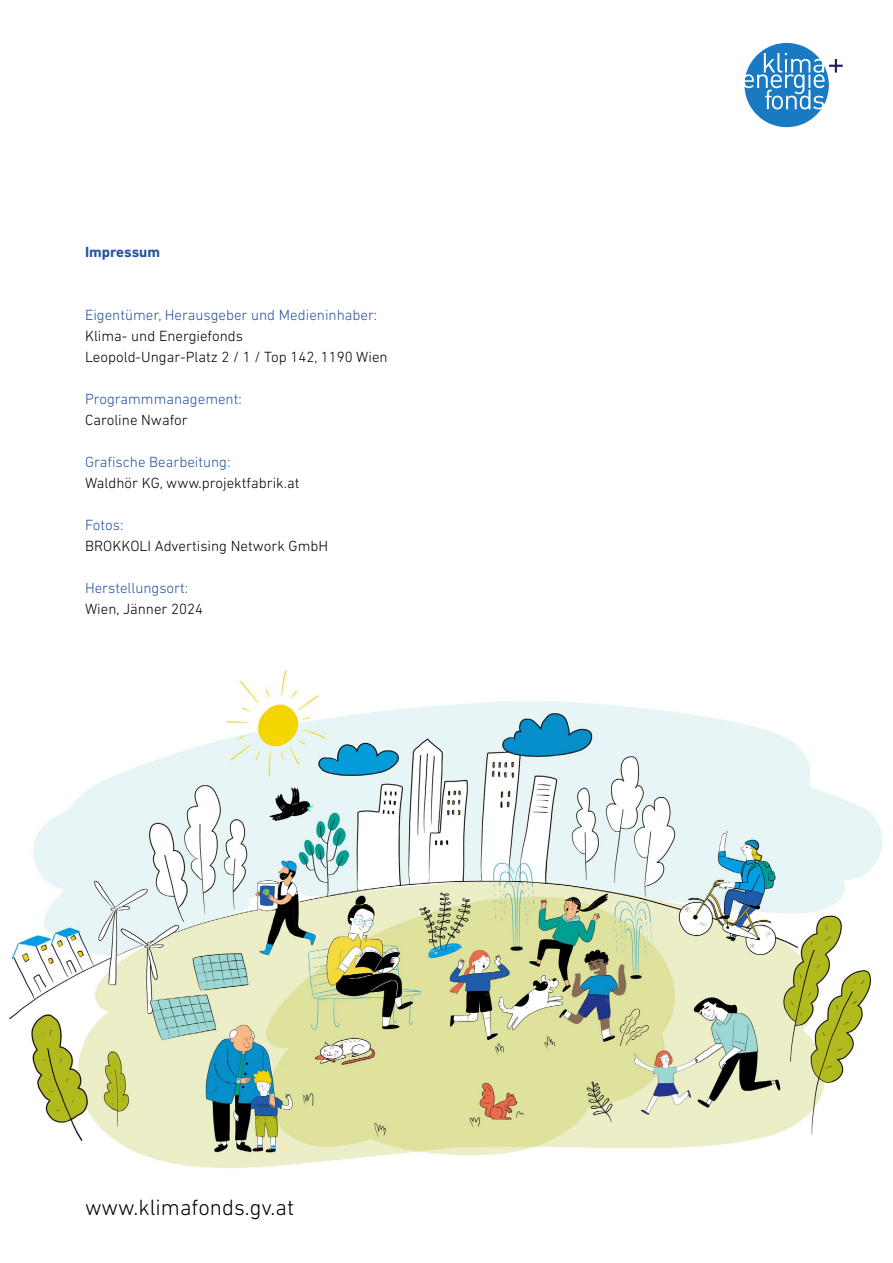
<style>
.page{position:relative;width:893px;height:1263px;background:#fff}
.page>*{position:absolute;margin:0;border:0;box-sizing:border-box;transform-origin:0 0}
.Fliess{font:300 22.5px "DIN Next LT Pro";color:#000}
.Fliess-2{font:300 15px/21px "DIN Next LT Pro";color:#000}
.Fliess-3{font:300 15px/21px "DIN Next LT Pro";color:#2852a0}
.H2_ohne{font:700 15px "DIN Next LT Pro";color:#2852a0}
.s1{color:#2852a0}
.s2{color:#000}
</style>
<div class="page">
<svg style="left:744px;top:43px;width:99px;height:84px"></svg>
<img style="left:9px;top:669px;width:874px;height:500px">
<p class="H2_ohne" style="left:85px;top:243px;width:77px">Impressum</p>
<p class="Fliess-2" style="left:85px;top:304px;width:304px"><span class="s1">Eigentümer, Herausgeber und Medieninhaber:<br></span>Klima- und Energiefonds<br>Leopold-Ungar-Platz 2 / 1 / Top 142, 1190 Wien</p>
<p class="Fliess-3" style="left:85px;top:388px;width:158px">Programmmanagement:<br><span class="s2">Caroline Nwafor</span></p>
<p class="Fliess-2" style="left:85px;top:451px;width:216px"><span class="s1">Grafische Bearbeitung:<br></span>Waldhör KG, www.projektfabrik.at</p>
<p class="Fliess-2" style="left:85px;top:514px;width:245px"><span class="s1">Fotos:<br></span>BROKKOLI Advertising Network GmbH</p>
<p class="Fliess-3" style="left:85px;top:577px;width:120px">Herstellungsort:<br><span class="s2">Wien, Jänner 2024</span></p>
<p class="Fliess" style="left:85px;top:1194px;width:211px">www.klimafonds.gv.at</p>
</div>
